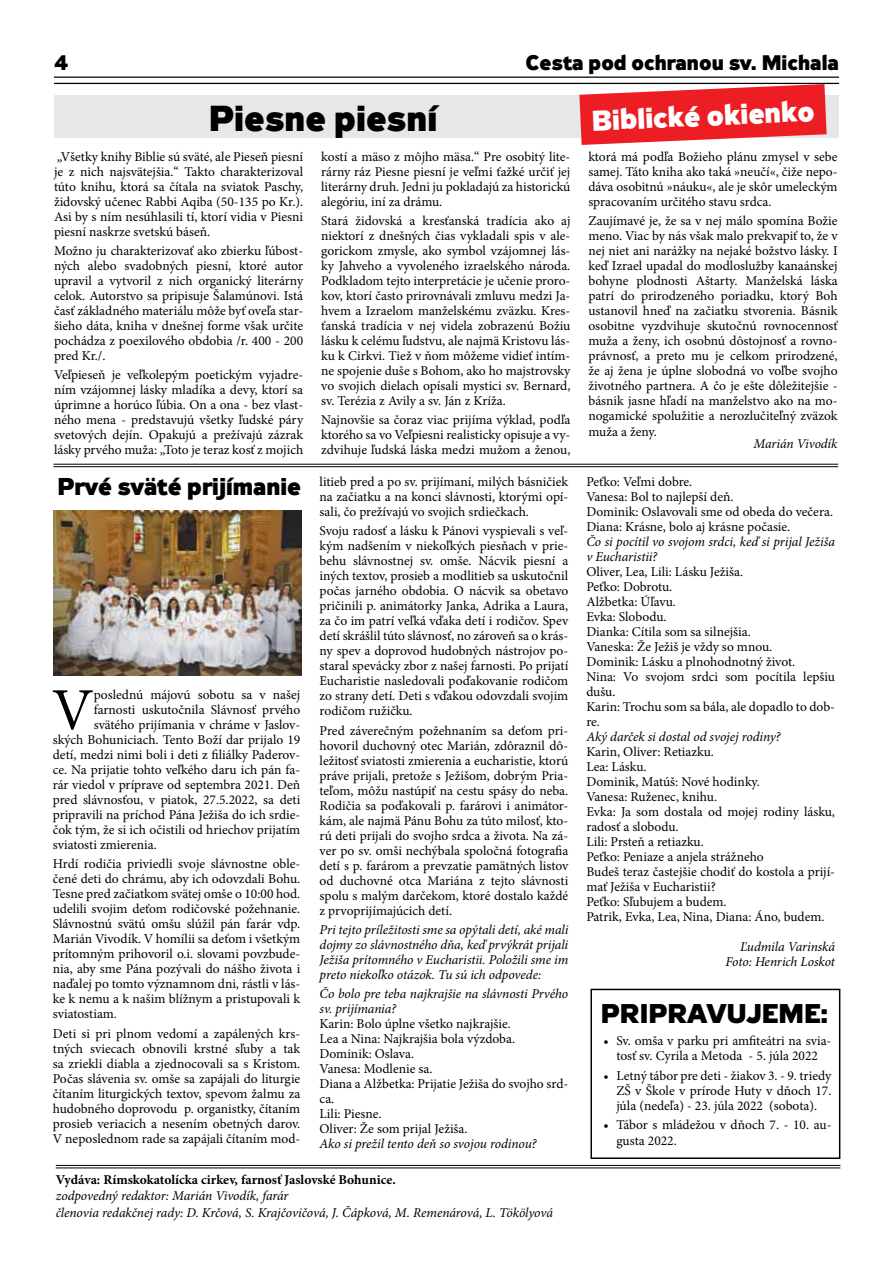
<style>
.page{position:relative;width:893px;height:1263px;background:#fff}
.page>*{position:absolute;margin:0;border:0;box-sizing:border-box;transform-origin:0 0}
.t1{font:59.7px "Minion Pro";color:#000}
.t2{font:700 36px "Zeppelin 33";color:#000}
.t3{font:700 28.65px "Zeppelin 33";color:#fff}
.t4{font:700 27px "Zeppelin 33";color:#000}
.t5{font:700 24.3px "Zeppelin 33";color:#000}
.t6{font:700 21px "Zeppelin 33";color:#000}
.t7{font:13.5px/15px "Minion Pro";color:#000;text-align:justify}
.t8{font:italic 13.5px/15px "Minion Pro";letter-spacing:-.01em;color:#000}
.t9{font:700 13.5px "Minion Pro";color:#000}
</style>
<div class="page">
<hr style="left:54px;top:77px;width:785px;height:1px;background:#000">
<hr style="left:54px;top:83px;width:785px;height:1px;background:#000">
<div style="left:54px;top:96px;width:785px;height:42px;background:#e6e7e8"></div>
<hr style="left:53px;top:464px;width:785px;height:1px;background:#000">
<hr style="left:53px;top:466px;width:785px;height:1px;background:#000">
<svg style="left:579px;top:84px;width:248px;height:61px"></svg>
<hr style="left:56px;top:1165px;width:784px;height:1px;background:#000">
<hr style="left:56px;top:1168px;width:784px;height:1px;background:#000">
<div style="left:590px;top:989px;width:250px;height:170px;border:2px solid #000"></div>
<img style="left:54px;top:510px;width:248px;height:166px">
<h3 class="t6" style="left:54px;top:49px;width:15px">4</h3>
<h3 class="t6" style="left:526px;top:49px;width:315px">Cesta pod ochranou sv. Michala</h3>
<h2 class="t2" style="left:209px;top:96px;width:232px">Piesne piesní</h2>
<p class="t7" style="left:54px;top:149px;width:251px">„Všetky knihy Biblie sú sväté, ale Pieseň piesní je z nich najsvätejšia.“ Takto charakterizoval túto knihu, ktorá sa čítala na sviatok Paschy, židovský učenec Rabbi Aqiba (50-135 po Kr.).<br>Asi by s ním nesúhlasili tí, ktorí vidia v Piesni piesní naskrze svetskú báseň.</p>
<p class="t7" style="left:54px;top:243px;width:251px">Možno ju charakterizovať ako zbierku ľúbost&shy;ných alebo svadobných piesní, ktoré autor upravil a vytvoril z nich organický literárny celok. Autorstvo sa pripisuje Šalamúnovi. Istá časť základného materiálu môže byť oveľa star&shy;šieho dáta, kniha v dnešnej forme však určite pochádza z poexilového obdobia /r. 400 - 200 pred Kr./.</p>
<p class="t7" style="left:54px;top:367px;width:251px">Veľpieseň je veľkolepým poetickým vyjadre&shy;ním vzájomnej lásky mladíka a devy, ktorí sa úprimne a horúco ľúbia. On a ona - bez vlast&shy;ného mena - predstavujú všetky ľudské páry svetových dejín. Opakujú a prežívajú zázrak lásky prvého muža: „Toto je teraz kosť z mojich</p>
<h3 class="t3" style="left:591px;top:104px;width:230px;rotate:-3deg">Biblické okienko</h3>
<p class="t7" style="left:321px;top:149px;width:251px">kostí a mäso z môjho mäsa.“ Pre osobitý lite&shy;rárny ráz Piesne piesní je veľmi ťažké určiť jej literárny druh. Jedni ju pokladajú za historickú alegóriu, iní za drámu.</p>
<p class="t7" style="left:321px;top:213px;width:251px">Stará židovská a kresťanská tradícia ako aj niektorí z dnešných čias vykladali spis v ale&shy;gorickom zmysle, ako symbol vzájomnej lás&shy;ky Jahveho a vyvoleného izraelského národa.<br>Podkladom tejto interpretácie je učenie proro&shy;kov, ktorí často prirovnávali zmluvu medzi Ja&shy;hvem a Izraelom manželskému zväzku. Kres&shy;ťanská tradícia v nej videla zobrazenú Božiu lásku k celému ľudstvu, ale najmä Kristovu lás&shy;ku k Cirkvi. Tiež v ňom môžeme vidieť intím&shy;ne spojenie duše s Bohom, ako ho majstrovsky vo svojich dielach opísali mystici sv. Bernard, sv. Terézia z Avily a sv. Ján z Kríža.</p>
<p class="t7" style="left:321px;top:412px;width:251px">Najnovšie sa čoraz viac prijíma výklad, podľa ktorého sa vo Veľpiesni realisticky opisuje a vy&shy;zdvihuje ľudská láska medzi mužom a ženou,</p>
<p class="t7" style="left:588px;top:149px;width:251px">ktorá má podľa Božieho plánu zmysel v sebe samej. Táto kniha ako taká »neučí«, čiže nepo&shy;dáva osobitnú »náuku«, ale je skôr umeleckým spracovaním určitého stavu srdca.</p>
<p class="t7" style="left:588px;top:213px;width:251px">Zaujímavé je, že sa v nej málo spomína Božie meno. Viac by nás však malo prekvapiť to, že v nej niet ani narážky na nejaké božstvo lásky. I keď Izrael upadal do modloslužby kanaánskej bohyne plodnosti Aštarty. Manželská láska patrí do prirodzeného poriadku, ktorý Boh ustanovil hneď na začiatku stvorenia. Básnik osobitne vyzdvihuje skutočnú rovnocennosť muža a ženy, ich osobnú dôstojnosť a rovno&shy;právnosť, a preto mu je celkom prirodzené, že aj žena je úplne slobodná vo voľbe svojho životného partnera. A čo je ešte dôležitejšie - básnik jasne hľadí na manželstvo ako na mo&shy;nogamické spolužitie a nerozlučiteľný zväzok muža a ženy.</p>
<p class="t8" style="left:754px;top:436px;width:85px">Marián Vivodík</p>
<h3 class="t5" style="left:57px;top:472px;width:245px">Prvé sväté prijímanie</h3>
<h1 class="t1" style="left:52px;top:670px;width:43px">V</h1>
<p class="t7" style="left:94px;top:687px;width:208px">poslednú májovú sobotu sa v našej</p>
<p class="t7" style="left:94px;top:702px;width:208px">farnosti uskutočnila Slávnosť prvého</p>
<p class="t7" style="left:94px;top:717px;width:208px">svätého prijímania v chráme v Jaslov-</p>
<p class="t7" style="left:53px;top:732px;width:249px">ských Bohuniciach. Tento Boží dar prijalo 19</p>
<p class="t7" style="left:53px;top:747px;width:249px">detí, medzi nimi boli i deti z filiálky Paderov-</p>
<p class="t7" style="left:53px;top:762px;width:249px">ce. Na prijatie tohto veľkého daru ich pán fa-</p>
<p class="t7" style="left:53px;top:777px;width:249px">rár viedol v príprave od septembra 2021. Deň</p>
<p class="t7" style="left:53px;top:792px;width:249px">pred slávnosťou, v piatok, 27.5.2022, sa deti</p>
<p class="t7" style="left:53px;top:807px;width:249px">pripravili na príchod Pána Ježiša do ich srdie-</p>
<p class="t7" style="left:53px;top:822px;width:249px">čok tým, že si ich očistili od hriechov prijatím</p>
<p class="t7" style="left:53px;top:837px;width:105px">sviatosti zmierenia.</p>
<p class="t7" style="left:53px;top:857px;width:249px">Hrdí rodičia priviedli svoje slávnostne oble&shy;čené deti do chrámu, aby ich odovzdali Bohu.<br>Tesne pred začiatkom svätej omše o 10:00 hod. udelili svojim deťom rodičovské požehnanie.<br>Slávnostnú svätú omšu slúžil pán farár vdp.<br>Marián Vivodík. V homílii sa deťom i všetkým prítomným prihovoril o.i. slovami povzbude&shy;nia, aby sme Pána pozývali do nášho života i naďalej po tomto významnom dni, rástli v lás&shy;ke k nemu a k našim blížnym a pristupovali k sviatostiam.</p>
<p class="t7" style="left:53px;top:1026px;width:249px">Deti si pri plnom vedomí a zapálených krs&shy;tných sviecach obnovili krstné sľuby a tak sa zriekli diabla a zjednocovali sa s Kristom.<br>Počas slávenia sv. omše sa zapájali do liturgie čítaním liturgických textov, spevom žalmu za hudobného doprovodu p. organistky, čítaním prosieb veriacich a nesením obetných darov.<br>V neposlednom rade sa zapájali čítaním mod-</p>
<p class="t7" style="left:320px;top:474px;width:250px">litieb pred a po sv. prijímaní, milých básničiek na začiatku a na konci slávnosti, ktorými opí&shy;sali, čo prežívajú vo svojich srdiečkach.</p>
<p class="t7" style="left:320px;top:523px;width:250px">Svoju radosť a lásku k Pánovi vyspievali s veľ&shy;kým nadšením v niekoľkých piesňach v prie&shy;behu slávnostnej sv. omše. Nácvik piesní a iných textov, prosieb a modlitieb sa uskutočnil počas jarného obdobia. O nácvik sa obetavo pričinili p. animátorky Janka, Adrika a Laura, za čo im patrí veľká vďaka detí i rodičov. Spev detí skrášlil túto slávnosť, no zároveň sa o krás&shy;ny spev a doprovod hudobných nástrojov po&shy;staral spevácky zbor z našej farnosti. Po prijatí Eucharistie nasledovali poďakovanie rodičom zo strany detí. Deti s vďakou odovzdali svojim rodičom ružičku.</p>
<p class="t7" style="left:320px;top:723px;width:250px">Pred záverečným požehnaním sa deťom pri&shy;hovoril duchovný otec Marián, zdôraznil dô&shy;ležitosť sviatosti zmierenia a eucharistie, ktorú práve prijali, pretože s Ježišom, dobrým Pria&shy;teľom, môžu nastúpiť na cestu spásy do neba.<br>Rodičia sa poďakovali p. farárovi i animátor&shy;kám, ale najmä Pánu Bohu za túto milosť, kto&shy;rú deti prijali do svojho srdca a života. Na zá&shy;ver po sv. omši nechýbala spoločná fotografia detí s p. farárom a prevzatie pamätných listov od duchovné otca Mariána z tejto slávnosti spolu s malým darčekom, ktoré dostalo každé z prvoprijímajúcich detí.</p>
<p class="t8" style="left:320px;top:922px;width:250px;text-align:justify">Pri tejto príležitosti sme sa opýtali detí, aké mali dojmy zo slávnostného dňa, keď prvýkrát prijali Ježiša prítomného v Eucharistii. Položili sme im preto niekoľko otázok. Tu sú ich odpovede:</p>
<p class="t8" style="left:320px;top:986px;width:250px">Čo bolo pre teba najkrajšie na slávnosti Prvého sv. prijímania?</p>
<p class="t7" style="left:320px;top:1016px;width:250px;text-align:left">Karin: Bolo úplne všetko najkrajšie.<br>Lea a Nina: Najkrajšia bola výzdoba.<br>Dominik: Oslava.<br>Vanesa: Modlenie sa.<br>Diana a Alžbetka: Prijatie Ježiša do svojho srd&shy;ca.<br>Lili: Piesne.<br>Oliver: Že som prijal Ježiša.</p>
<p class="t8" style="left:320px;top:1136px;width:219px">Ako si prežil tento deň so svojou rodinou?</p>
<p class="t9" style="left:56px;top:1170px;width:342px">Vydáva: Rímskokatolícka cirkev, farnosť Jaslovské Bohunice.</p>
<p class="t8" style="left:56px;top:1188px;width:499px;line-height:16.2px">zodpovedný redaktor: Marián Vivodík, farár<br>členovia redakčnej rady: D. Krčová, S. Krajčovičová, J. Čápková, M. Remenárová, L. Tökölyová</p>
<p class="t7" style="left:586px;top:474px;width:248px;text-align:left">Peťko: Veľmi dobre.<br>Vanesa: Bol to najlepší deň.<br>Dominik: Oslavovali sme od obeda do večera.<br>Diana: Krásne, bolo aj krásne počasie.</p>
<p class="t8" style="left:586px;top:534px;width:250px">Čo si pocítil vo svojom srdci, keď si prijal Ježiša v Eucharistii?</p>
<p class="t7" style="left:586px;top:564px;width:250px;text-align:left">Oliver, Lea, Lili: Lásku Ježiša.<br>Peťko: Dobrotu.<br>Alžbetka: Úľavu.<br>Evka: Slobodu.<br>Dianka: Cítila som sa silnejšia.<br>Vaneska: Že Ježiš je vždy so mnou.<br>Dominik: Lásku a plnohodnotný život.<br>Nina: Vo svojom srdci som pocítila lepšiu dušu.<br>Karin: Trochu som sa bála, ale dopadlo to dob&shy;re.</p>
<p class="t8" style="left:586px;top:729px;width:196px">Aký darček si dostal od svojej rodiny?</p>
<p class="t7" style="left:586px;top:744px;width:250px;text-align:left">Karin, Oliver: Retiazku.<br>Lea: Lásku.<br>Dominik, Matúš: Nové hodinky.<br>Vanesa: Ruženec, knihu.<br>Evka: Ja som dostala od mojej rodiny lásku, radosť a slobodu.<br>Lili: Prsteň a retiazku.<br>Peťko: Peniaze a anjela strážneho<br>Budeš teraz častejšie chodiť do kostola a prijí&shy;mať Ježiša v Eucharistii?<br>Peťko: Sľubujem a budem.<br>Patrik, Evka, Lea, Nina, Diana: Áno, budem.</p>
<p class="t8" style="left:725px;top:939px;width:111px;text-align:right">Ľudmila Varinská<br>Foto: Henrich Loskot</p>
<h3 class="t4" style="left:601px;top:997px;width:229px">Pripravujeme:</h3>
<p class="t7" style="left:604px;top:1033px;width:229px;text-align:center">• Sv. omša v parku pri amfiteátri na svia&shy;tosť sv. Cyrila a Metoda - 5. júla 2022</p>
<p class="t7" style="left:616px;top:1068px;width:217px;text-indent:-13px">• Letný tábor pre deti - žiakov 3. - 9. triedy ZŠ v Škole v prírode Huty v dňoch 17. júla (nedeľa) - 23. júla 2022 (sobota).</p>
<p class="t7" style="left:616px;top:1116px;width:217px;line-height:16.2px;text-indent:-13px">• Tábor s mládežou v dňoch 7. - 10. au&shy;gusta 2022.</p>
</div>
